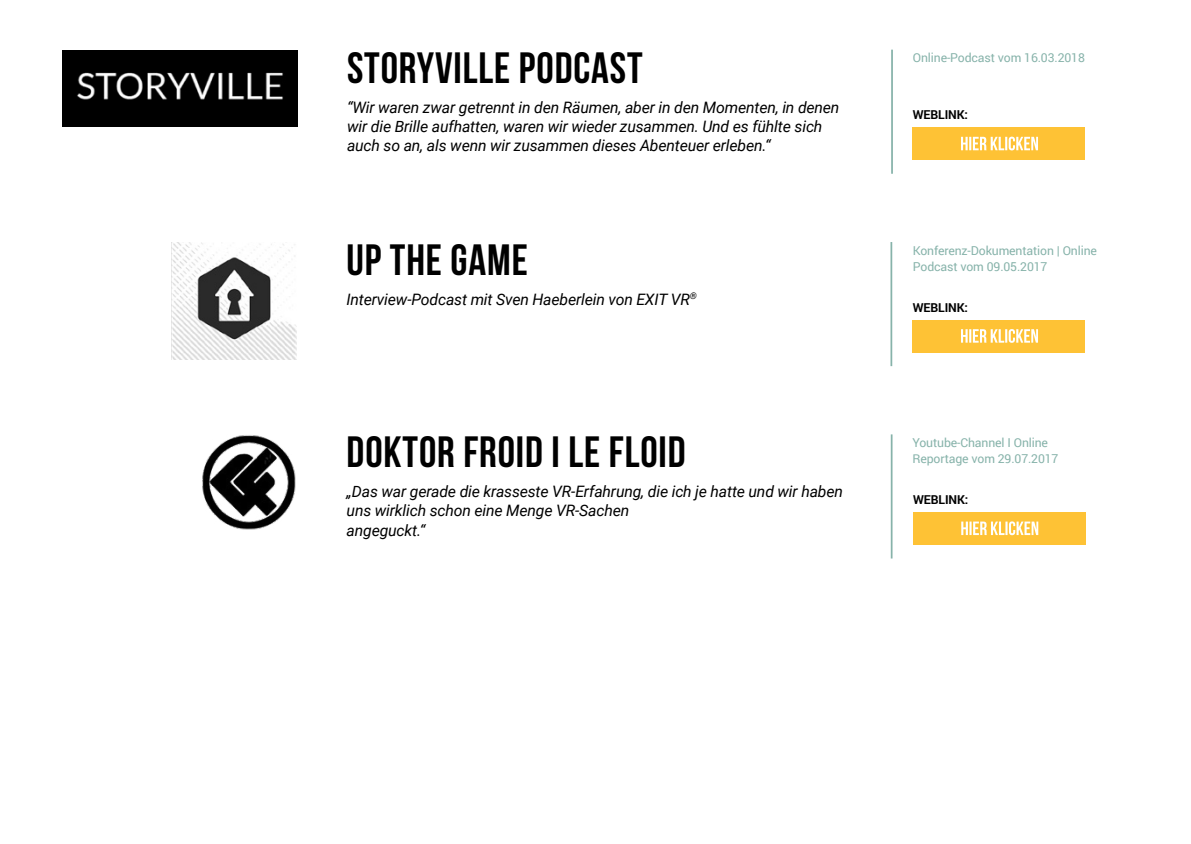
<style>
.page{position:relative;width:1191px;height:844px;background:#fff}
.page>*{position:absolute;margin:0;border:0;box-sizing:border-box;transform-origin:0 0}
.t1{font:700 43.75px "Bebas Neue";letter-spacing:.02em;color:#000}
.t2{font:italic 15.75px/19.2px "Roboto";letter-spacing:-.01em;color:#000}
.t3{font:12.25px/15.8px "Roboto";letter-spacing:-.01em;color:#87b3aa}
.t4{font:700 12.25px "Roboto";letter-spacing:-.01em;color:#000}
</style>
<div class="page">
<img style="left:63px;top:50px;width:234px;height:76px">
<img style="left:171px;top:242px;width:126px;height:117px">
<img style="left:202px;top:435px;width:94px;height:95px">
<hr style="left:890px;top:434px;width:2px;height:124px;background:#87b3aa">
<hr style="left:891px;top:50px;width:2px;height:124px;background:#87b3aa">
<div style="left:913px;top:127px;width:171px;height:33px;background:#fec235"></div>
<svg style="left:961px;top:137px;width:77px;height:13px"></svg>
<hr style="left:890px;top:242px;width:2px;height:124px;background:#87b3aa">
<div style="left:913px;top:320px;width:171px;height:32px;background:#fec235"></div>
<svg style="left:961px;top:329px;width:77px;height:14px"></svg>
<div style="left:913px;top:512px;width:172px;height:32px;background:#fec235"></div>
<svg style="left:961px;top:521px;width:77px;height:14px"></svg>
<h1 class="t1" style="left:347px;top:44px;width:297px">STORYVILLE PODCAST</h1>
<p class="t2" style="left:347px;top:97px;width:494px">“Wir waren zwar getrennt in den Räumen, aber in den Momenten, in denen wir die Brille aufhatten, waren wir wieder zusammen. Und es fühlte sich auch so an, als wenn wir zusammen dieses Abenteuer erleben.“</p>
<h1 class="t1" style="left:346px;top:236px;width:183px">UP THE GAME</h1>
<p class="t2" style="left:346px;top:289px;width:352px">Interview-Podcast mit Sven Haeberlein von EXIT VR<sup>®</sup></p>
<h1 class="t1" style="left:347px;top:428px;width:340px">DOKTOR FROID I LE FLOID</h1>
<p class="t2" style="left:347px;top:481px;width:498px">„Das war gerade die krasseste VR-Erfahrung, die ich je hatte und wir haben uns wirklich schon eine Menge VR-Sachen<br>angeguckt.“</p>
<p class="t3" style="left:913px;top:50px;width:173px">Online-Podcast vom 16.03.2018</p>
<p class="t4" style="left:913px;top:106px;width:57px">WEBLINK:</p>
<p class="t3" style="left:913px;top:242px;width:186px">Konferenz-Dokumentation | Online<br>Podcast vom 09.05.2017</p>
<p class="t4" style="left:913px;top:298px;width:57px">WEBLINK:</p>
<p class="t3" style="left:912px;top:434px;width:147px">Youtube-Channel I Online<br>Reportage vom 29.07.2017</p>
<p class="t4" style="left:913px;top:491px;width:57px">WEBLINK:</p>
</div>
